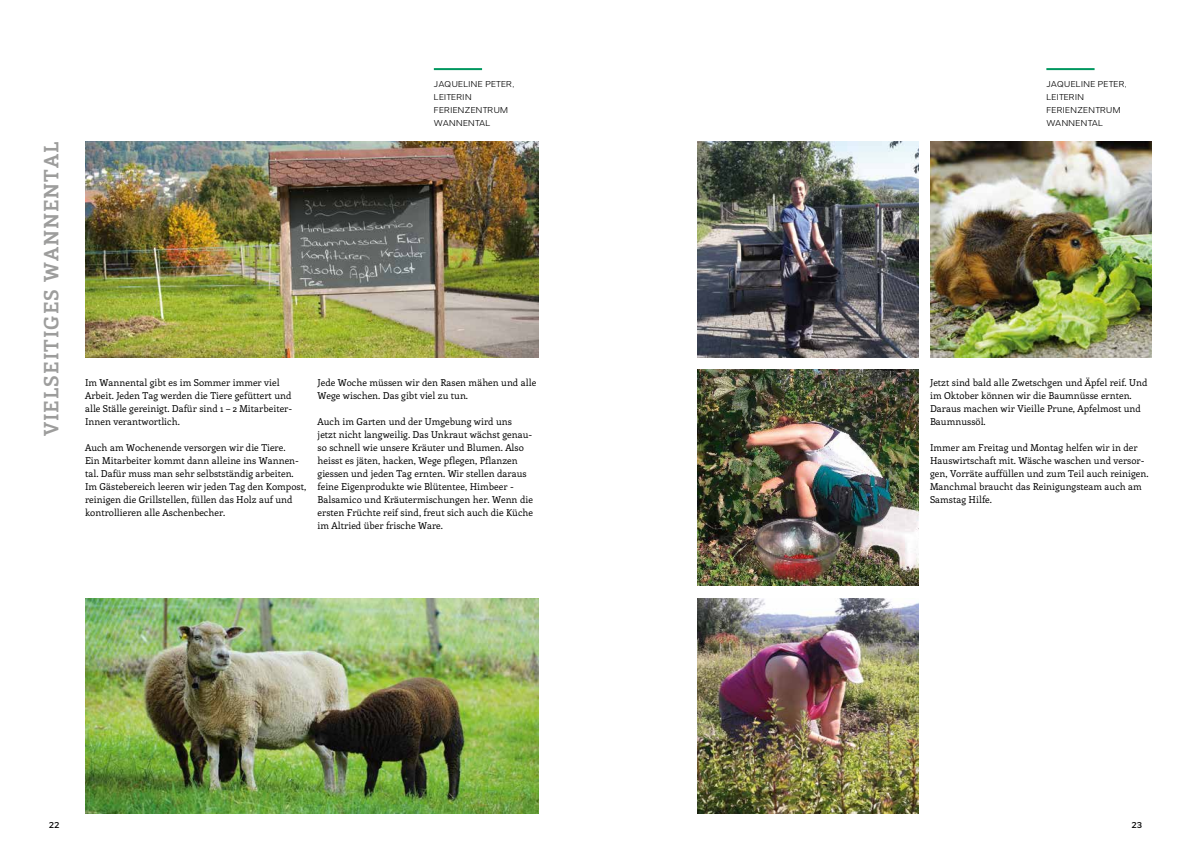
<style>
.page{position:relative;width:1191px;height:842px;background:#fff}
.page>*{position:absolute;margin:0;border:0;box-sizing:border-box;transform-origin:0 0}
.t1{font:700 20px "Enriqueta";letter-spacing:.05em;color:#9d9d9c}
.t2{font:9.5px/13px "Enriqueta";color:#000}
.t3{font:8px/13px "Grey Sans";letter-spacing:.05em;color:#000}
.t4{font:600 8px "Grey Sans";color:#000}
</style>
<div class="page">
<hr style="left:1046px;top:68px;width:48px;height:2px;background:#00975f">
<hr style="left:434px;top:68px;width:48px;height:2px;background:#00975f">
<img style="left:697px;top:370px;width:221px;height:215px">
<img style="left:930px;top:142px;width:221px;height:215px">
<img style="left:697px;top:598px;width:221px;height:216px">
<img style="left:697px;top:142px;width:221px;height:215px">
<img style="left:85px;top:142px;width:454px;height:215px">
<img style="left:85px;top:598px;width:454px;height:216px">
<h1 class="t1" style="left:37px;top:436px;width:296px;rotate:-90deg">VIELSEITIGES WANNENTAL</h1>
<p class="t3" style="left:434px;top:78px;width:82px">JAQUELINE PETER,<br>LEITERIN<br>FERIENZENTRUM<br>WANNENTAL</p>
<p class="t2" style="left:85px;top:376px;width:208px">Im Wannental gibt es im Sommer immer viel Arbeit. Jeden Tag werden die Tiere gefüttert und alle Ställe gereinigt. Dafür sind 1 – 2 Mitarbeiter-Innen verantwortlich.</p>
<p class="t2" style="left:85px;top:441px;width:223px">Auch am Wochenende versorgen wir die Tiere.<br>Ein Mitarbeiter kommt dann alleine ins Wannen&shy;tal. Dafür muss man sehr selbstständig arbeiten.<br>Im Gästebereich leeren wir jeden Tag den Kompost, reinigen die Grillstellen, füllen das Holz auf und kontrollieren alle Aschenbecher.</p>
<p class="t2" style="left:317px;top:376px;width:220px">Jede Woche müssen wir den Rasen mähen und alle<br>Wege wischen. Das gibt viel zu tun.</p>
<p class="t2" style="left:317px;top:415px;width:217px">Auch im Garten und der Umgebung wird uns jetzt nicht langweilig. Das Unkraut wächst genau&shy;so schnell wie unsere Kräuter und Blumen. Also heisst es jäten, hacken, Wege pflegen, Pflanzen giessen und jeden Tag ernten. Wir stellen daraus feine Eigenprodukte wie Blütentee, Himbeer - Balsamico und Kräutermischungen her. Wenn die ersten Früchte reif sind, freut sich auch die Küche im Altried über frische Ware.</p>
<p class="t3" style="left:1046px;top:78px;width:82px">JAQUELINE PETER,<br>LEITERIN<br>FERIENZENTRUM<br>WANNENTAL</p>
<p class="t2" style="left:930px;top:376px;width:219px">Jetzt sind bald alle Zwetschgen und Äpfel reif. Und im Oktober können wir die Baumnüsse ernten.<br>Daraus machen wir Vieille Prune, Apfelmost und Baumnussöl.</p>
<p class="t2" style="left:930px;top:441px;width:220px">Immer am Freitag und Montag helfen wir in der Hauswirtschaft mit. Wäsche waschen und versor&shy;gen, Vorräte auffüllen und zum Teil auch reinigen.<br>Manchmal braucht das Reinigungsteam auch am Samstag Hilfe.</p>
<p class="t4" style="left:49px;top:820px;width:12px">22</p>
<p class="t4" style="left:1131px;top:820px;width:12px">23</p>
</div>
